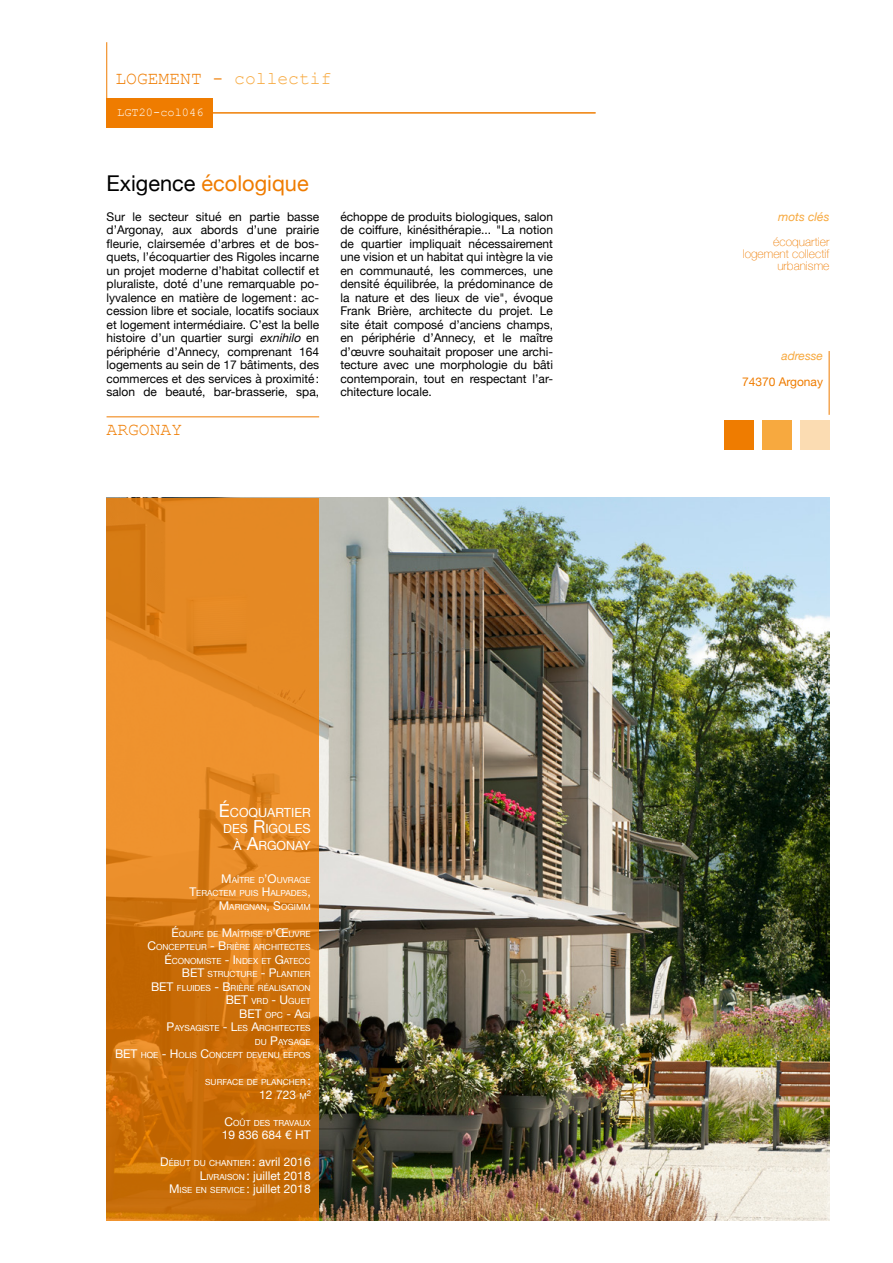
<style>
.page{position:relative;width:893px;height:1263px;background:#fff}
.page>*{position:absolute;margin:0;border:0;box-sizing:border-box;transform-origin:0 0}
.t1{font:21.75px "Helvetica Neue";color:#ef7c00}
.t2{font:18px "Courier New";color:#ef7c00}
.t3{font:12.6px/16.5px "Helvetica Neue";color:#fff;text-align:right}
.t4{font:12px/13.5px "Helvetica Neue";color:#000;text-align:justify}
.t5{font:100 12px/12px "Helvetica Neue";color:#ef7c00;text-align:right}
.t6{font:12px "Helvetica Neue";color:#fff}
.t7{font:12px "Helvetica Neue";color:#fff}
.t8{font:italic 12px "Helvetica Neue";color:#f7a93f}
.t9{font:12px "Helvetica Neue";color:#ef7c00}
.t10{font:12px "Courier New";color:#fff}
.t11{font:8.4px/13.5px "Helvetica Neue";color:#fff;text-align:right}
.s1{color:#f7a93f}
.s2{color:#000}
.s3{font-style:italic}
.s4{font-size:18px}
.s5{font-size:12px}
.s6{font-size:8.4px}
.s7{font-style:inherit}
</style>
<div class="page">
<img style="left:319px;top:497px;width:510px;height:723px">
<hr style="left:107px;top:113px;width:489px;height:1px;background:#ef7c00">
<hr style="left:106px;top:42px;width:1px;height:64px;background:#ef7c00">
<svg style="left:107px;top:497px;width:212px;height:723px;background:#db7e19"></svg>
<hr style="left:107px;top:417px;width:212px;height:1px;background:#ef7c00">
<hr style="left:829px;top:351px;width:1px;height:64px;background:#ef7c00">
<div style="left:800px;top:420px;width:29px;height:30px;background:#fbdcb2"></div>
<div style="left:762px;top:420px;width:30px;height:30px;background:#f7a93f"></div>
<div style="left:724px;top:420px;width:30px;height:30px;background:#ef7c00"></div>
<div style="left:107px;top:98px;width:106px;height:30px;background:#ef7c00"></div>
<h2 class="t2" style="left:115px;top:68px;width:218px">LOGEMENT - <span class="s1">collectif</span></h2>
<p class="t10" style="left:117px;top:105px;width:88px">LGT20-col046</p>
<h1 class="t1" style="left:107px;top:167px;width:204px"><span class="s2">Exigence</span> écologique</h1>
<p class="t4" style="left:107px;top:211px;width:214px">Sur le secteur situé en partie basse d’Argonay, aux abords d’une prairie fleurie, clairsemée d’arbres et de bos&shy;quets, l’écoquartier des Rigoles incarne un projet moderne d’habitat collectif et pluraliste, doté d’une remarquable po&shy;lyvalence en matière de logement: ac&shy;cession libre et sociale, locatifs sociaux et logement intermédiaire. C’est la belle histoire d’un quartier surgi <span class="s3">exnihilo</span> en périphérie d’Annecy, comprenant 164 logements au sein de 17 bâtiments, des commerces et des services à proximité: salon de beauté, bar-brasserie, spa,</p>
<p class="t4" style="left:340px;top:211px;width:214px">échoppe de produits biologiques, salon de coiffure, kinésithérapie... "La notion de quartier impliquait nécessairement une vision et un habitat qui intègre la vie en communauté, les commerces, une densité équilibrée, la prédominance de la nature et des lieux de vie", évoque Frank Brière, architecte du projet. Le site était composé d’anciens champs, en périphérie d’Annecy, et le maître d’œuvre souhaitait proposer une archi&shy;tecture avec une morphologie du bâti contemporain, tout en respectant l’ar&shy;chitecture locale.</p>
<h2 class="t2" style="left:107px;top:418px;width:77px">ARGONAY</h2>
<p class="t3" style="left:219px;top:805px;width:93px"><span class="s4">É</span>COQUARTIER<br>DES <span class="s4">R</span>IGOLES<br>À <span class="s4">A</span>RGONAY</p>
<p class="t11" style="left:221px;top:874px;width:91px"><span class="s5">M</span>AÎTRE D<span class="s5">’O</span>UVRAGE</p>
<p class="t11" style="left:189px;top:887px;width:123px"><span class="s5">T</span>ERACTEM PUIS <span class="s5">H</span>ALPADES<span class="s5">,</span></p>
<p class="t11" style="left:219px;top:901px;width:85px"><span class="s5">M</span>ARIGNAN<span class="s5">, S</span>OGIMM</p>
<p class="t11" style="left:147px;top:928px;width:165px"><span class="s5">É</span>QUIPE DE <span class="s5">M</span>AÎTRISE D<span class="s5">’Œ</span>UVRE<br><span class="s5">C</span>ONCEPTEUR <span class="s5">- B</span>RIÈRE ARCH ITECTES<br><span class="s5">É</span>CONOM ISTE <span class="s5">- I</span> NDEX ET <span class="s5">G</span>ATECC<br><span class="s5">BET</span> STRUCTURE <span class="s5">- P</span>LANTIER<br><span class="s5">BET</span> FLUIDES <span class="s5">- B</span>RIÈRE RÉALISATION<br><span class="s5">BET</span> VRD <span class="s5">- U</span>GUET</p>
<p class="t6" style="left:239px;top:1005px;width:73px">BET <span class="s6">OPC</span> - A<span class="s6">GI</span></p>
<p class="t11" style="left:115px;top:1022px;width:197px"><span class="s5">P</span>AYSAGISTE <span class="s5">- L</span>ES <span class="s5">A</span>RCH ITECTES<br>DU <span class="s5">P</span>AYSAGE<br><span class="s5">BET</span> HQE <span class="s5">- H</span>OLIS <span class="s5">C</span>ONCEPT DEVENU EEPOS</p>
<p class="t11" style="left:205px;top:1076px;width:107px">SURFACE DE PLANCH ER <span class="s5">:</span></p>
<p class="t6" style="left:259px;top:1086px;width:53px">12 723 <span class="s6">M</span>²</p>
<p class="t11" style="left:225px;top:1117px;width:88px"><span class="s5">C</span>OÛT DES TRAVAUX</p>
<p class="t6" style="left:222px;top:1126px;width:90px">19 836 684 € HT</p>
<p class="t11" style="left:160px;top:1157px;width:152px"><span class="s5">D</span>ÉBUT DU CHANTIER <span class="s5">:</span> <span class="s5">avril 2016</span></p>
<p class="t7" style="left:200px;top:1167px;width:112px"><span class="s7">L</span><span class="s6">IVRAISON</span> <span class="s7">:</span> juillet 2018</p>
<p class="t11" style="left:169px;top:1184px;width:143px"><span class="s5">M</span>ISE EN SERVICE <span class="s5">:</span> <span class="s5">juillet 2018</span></p>
<p class="t8" style="left:778px;top:208px;width:53px">mots clés</p>
<p class="t5" style="left:743px;top:236px;width:88px">écoquartier logement collectif urbanisme</p>
<p class="t8" style="left:781px;top:347px;width:43px">adresse</p>
<p class="t9" style="left:742px;top:373px;width:83px">74370 Argonay</p>
</div>
